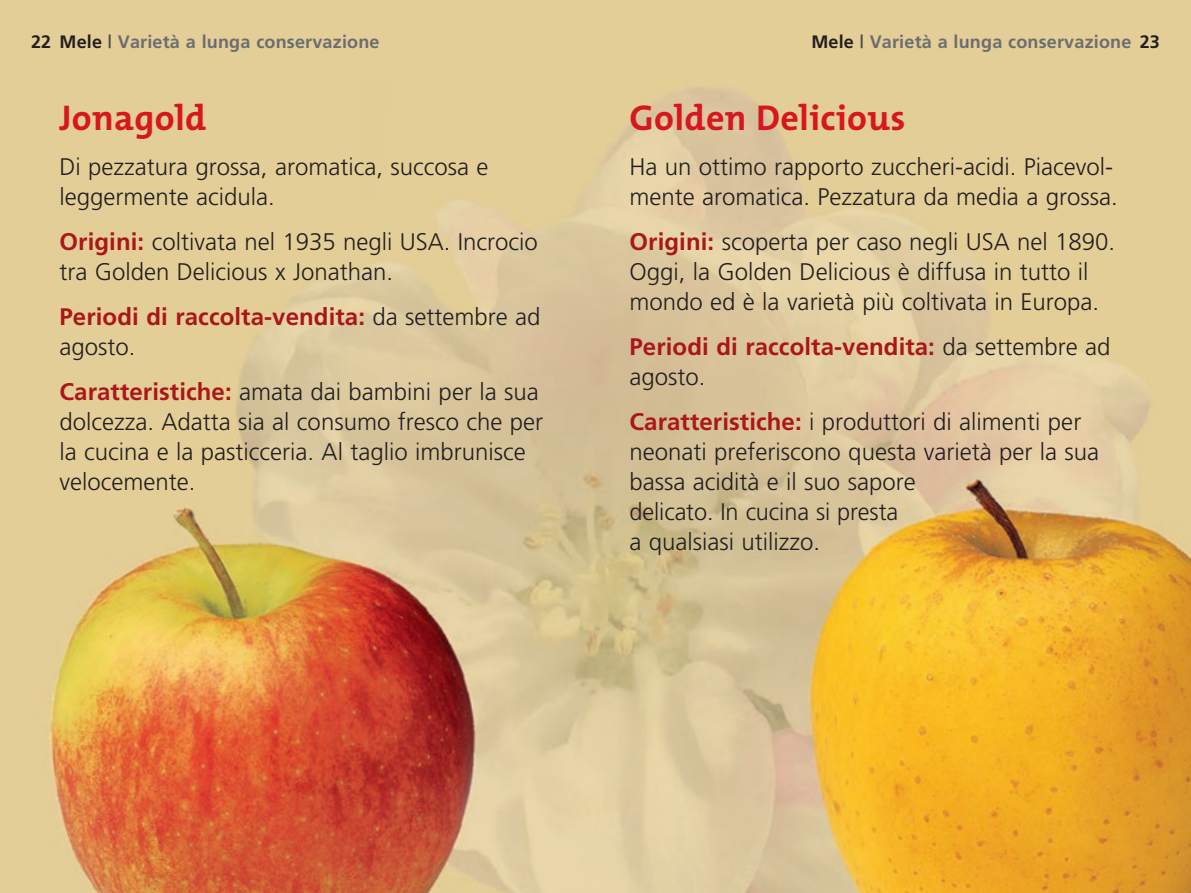
<style>
.page{position:relative;width:1191px;height:893px;background:#fff}
.page>*{position:absolute;margin:0;border:0;box-sizing:border-box;transform-origin:0 0}
.t1{font:700 36px "The Mix";letter-spacing:.01em;color:#d7171f}
.t2{font:300 24px/30px "Frutiger";color:#231f20}
.t3{font:700 24px/30px "Frutiger";letter-spacing:.005em;color:#ab161a}
.t4{font:700 18px "Frutiger";letter-spacing:.01em;color:#6c6d70}
.t5{font:700 18px "Frutiger";color:#231f20}
.s1{color:#231f20}
.s2{color:#4b4c4d}
.s3{font-weight:700;color:#ab161a}
.s4{font-weight:300;color:#231f20}
</style>
<div class="page">
<img style="left:0;top:0;width:1191px;height:893px">
<p class="t5" style="left:31px;top:31px;width:22px">22</p>
<p class="t4" style="left:811px;top:31px;width:350px"><span class="s1">Mele</span> <span class="s2">|</span> Varietà a lunga conservazione <span class="s1">23</span></p>
<p class="t4" style="left:60px;top:31px;width:321px"><span class="s1">Mele</span> <span class="s2">|</span> Varietà a lunga conservazione</p>
<h1 class="t1" style="left:60px;top:88px;width:148px">Jonagold</h1>
<p class="t2" style="left:60px;top:152px;width:430px">Di pezzatura grossa, aromatica, succosa e leggermente acidula.</p>
<p class="t2" style="left:60px;top:227px;width:480px"><span class="s3">Origini:</span> coltivata nel 1935 negli USA. Incrocio tra Golden Delicious x Jonathan.</p>
<p class="t3" style="left:60px;top:301px;width:482px">Periodi di raccolta-vendita: <span class="s4">da settembre ad agosto.</span></p>
<p class="t2" style="left:60px;top:377px;width:485px"><span class="s3">Caratteristiche:</span> amata dai bambini per la sua dolcezza. Adatta sia al consumo fresco che per la cucina e la pasticceria. Al taglio imbrunisce velocemente.</p>
<h1 class="t1" style="left:629px;top:88px;width:277px">Golden Delicious</h1>
<p class="t2" style="left:629px;top:152px;width:490px">Ha un ottimo rapporto zuccheri-acidi. Piacevol&shy;mente aromatica. Pezzatura da media a grossa.</p>
<p class="t2" style="left:629px;top:227px;width:487px"><span class="s3">Origini:</span> scoperta per caso negli USA nel 1890.<br>Oggi, la Golden Delicious è diffusa in tutto il mondo ed è la varietà più coltivata in Europa.</p>
<p class="t3" style="left:629px;top:331px;width:482px">Periodi di raccolta-vendita: <span class="s4">da settembre ad agosto.</span></p>
<p class="t2" style="left:629px;top:407px;width:471px"><span class="s3">Caratteristiche:</span> i produttori di alimenti per neonati preferiscono questa varietà per la sua bassa acidità e il suo sapore<br>delicato. In cucina si presta<br>a qualsiasi utilizzo.</p>
</div>
